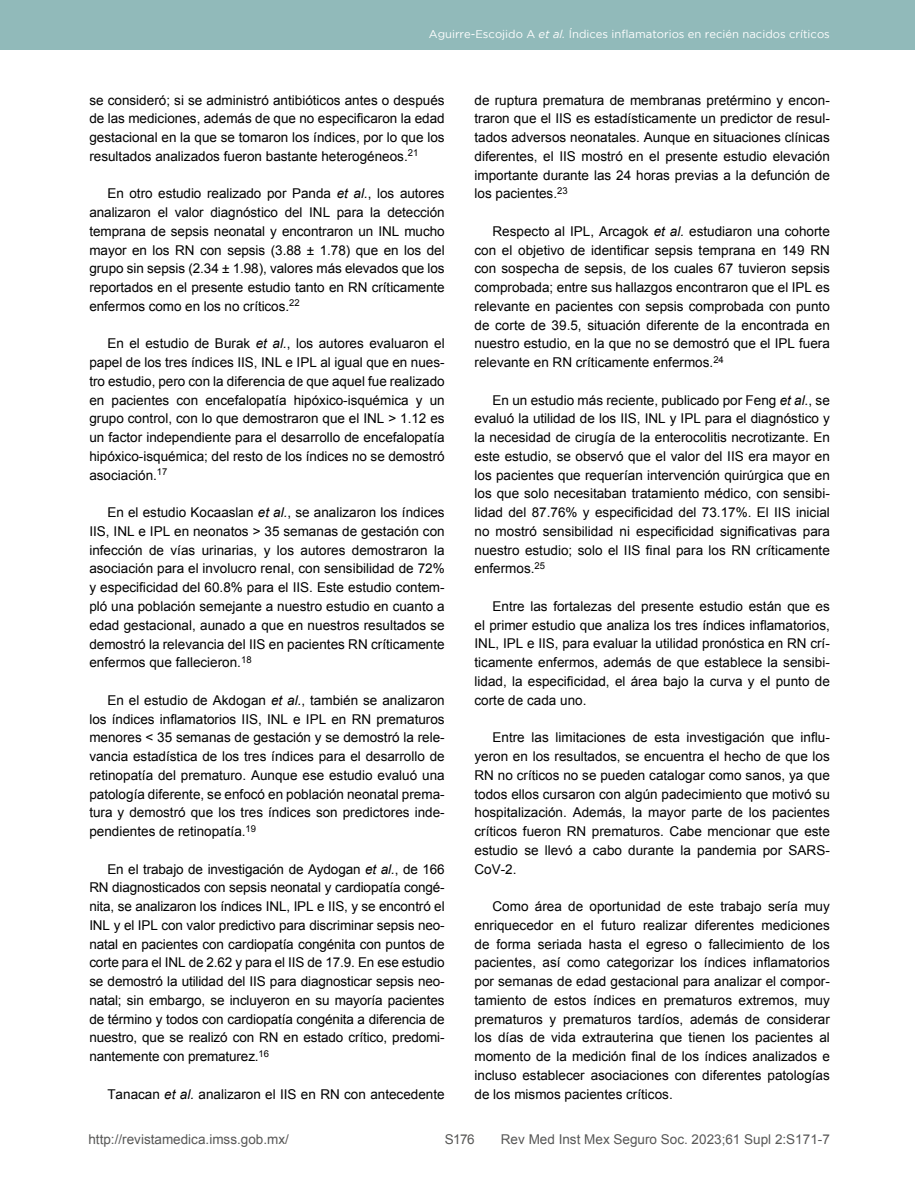
<style>
.page{position:relative;width:915px;height:1191px;background:#fff}
.page>*{position:absolute;margin:0;border:0;box-sizing:border-box;transform-origin:0 0}
.t1{font:13.5px/18.8px "Arial";color:#000;text-align:justify}
.t2{font:13.5px "Arial";color:#575756}
.t3{font:11.25px "Gotham";color:#fff}
.s1{font-style:italic}
</style>
<div class="page">
<div style="left:0;top:0;width:914px;height:50px;background:#91baba"></div>
<p class="t3" style="left:428px;top:28px;width:402px">Aguirre-Escojido A <span class="s1">et al.</span> Índices inflamatorios en recién nacidos críticos</p>
<p class="t1" style="left:89px;top:91px;width:357px">se consideró; si se administró antibióticos antes o después de las mediciones, además de que no especificaron la edad gestacional en la que se tomaron los índices, por lo que los resultados analizados fueron bastante heterogéneos.<sup>21</sup></p>
<p class="t1" style="left:89px;top:184px;width:356px;text-indent:18px">En otro estudio realizado por Panda <span class="s1">et al.</span>, los autores analizaron el valor diagnóstico del INL para la detección temprana de sepsis neonatal y encontraron un INL mucho mayor en los RN con sepsis (3.88 ± 1.78) que en los del grupo sin sepsis (2.34 ± 1.98), valores más elevados que los reportados en el presente estudio tanto en RN críticamente enfermos como en los no críticos.<sup>22</sup></p>
<p class="t1" style="left:89px;top:334px;width:357px;text-indent:18px">En el estudio de Burak <span class="s1">et al.</span>, los autores evaluaron el papel de los tres índices IIS, INL e IPL al igual que en nues&shy;tro estudio, pero con la diferencia de que aquel fue realizado en pacientes con encefalopatía hipóxico-isquémica y un grupo control, con lo que demostraron que el INL &gt; 1.12 es un factor independiente para el desarrollo de encefalopatía hipóxico-isquémica; del resto de los índices no se demostró asociación.<sup>17</sup></p>
<p class="t1" style="left:89px;top:503px;width:357px;text-indent:18px">En el estudio Kocaaslan <span class="s1">et al.</span>, se analizaron los índices IIS, INL e IPL en neonatos &gt; 35 semanas de gestación con infección de vías urinarias, y los autores demostraron la asociación para el involucro renal, con sensibilidad de 72% y especificidad del 60.8% para el IIS. Este estudio contem&shy;pló una población semejante a nuestro estudio en cuanto a edad gestacional, aunado a que en nuestros resultados se demostró la relevancia del IIS en pacientes RN críticamente enfermos que fallecieron.<sup>18</sup></p>
<p class="t1" style="left:89px;top:691px;width:357px;text-indent:18px">En el estudio de Akdogan <span class="s1">et al.</span>, también se analizaron los índices inflamatorios IIS, INL e IPL en RN prematuros menores &lt; 35 semanas de gestación y se demostró la rele&shy;vancia estadística de los tres índices para el desarrollo de retinopatía del prematuro. Aunque ese estudio evaluó una patología diferente, se enfocó en población neonatal prema&shy;tura y demostró que los tres índices son predictores inde&shy;pendientes de retinopatía.<sup>19</sup></p>
<p class="t1" style="left:89px;top:859px;width:357px;text-indent:18px">En el trabajo de investigación de Aydogan <span class="s1">et al.</span>, de 166<br>RN diagnosticados con sepsis neonatal y cardiopatía congé&shy;nita, se analizaron los índices INL, IPL e IIS, y se encontró el INL y el IPL con valor predictivo para discriminar sepsis neo&shy;natal en pacientes con cardiopatía congénita con puntos de corte para el INL de 2.62 y para el IIS de 17.9. En ese estudio se demostró la utilidad del IIS para diagnosticar sepsis neo&shy;natal; sin embargo, se incluyeron en su mayoría pacientes de término y todos con cardiopatía congénita a diferencia de nuestro, que se realizó con RN en estado crítico, predomi&shy;nantemente con prematurez.<sup>16</sup></p>
<p class="t1" style="left:107px;top:1084px;width:339px">Tanacan <span class="s1">et al.</span> analizaron el IIS en RN con antecedente</p>
<p class="t1" style="left:474px;top:91px;width:357px">de ruptura prematura de membranas pretérmino y encon&shy;traron que el IIS es estadísticamente un predictor de resul&shy;tados adversos neonatales. Aunque en situaciones clínicas diferentes, el IIS mostró en el presente estudio elevación importante durante las 24 horas previas a la defunción de los pacientes.<sup>23</sup></p>
<p class="t1" style="left:474px;top:222px;width:357px;text-indent:18px">Respecto al IPL, Arcagok <span class="s1">et al.</span> estudiaron una cohorte con el objetivo de identificar sepsis temprana en 149 RN con sospecha de sepsis, de los cuales 67 tuvieron sepsis comprobada; entre sus hallazgos encontraron que el IPL es relevante en pacientes con sepsis comprobada con punto de corte de 39.5, situación diferente de la encontrada en nuestro estudio, en la que no se demostró que el IPL fuera relevante en RN críticamente enfermos.<sup>24</sup></p>
<p class="t1" style="left:474px;top:391px;width:357px;text-indent:18px">En un estudio más reciente, publicado por Feng <span class="s1">et al.</span>, se evaluó la utilidad de los IIS, INL y IPL para el diagnóstico y la necesidad de cirugía de la enterocolitis necrotizante. En este estudio, se observó que el valor del IIS era mayor en los pacientes que requerían intervención quirúrgica que en los que solo necesitaban tratamiento médico, con sensibi&shy;lidad del 87.76% y especificidad del 73.17%. El IIS inicial no mostró sensibilidad ni especificidad significativas para nuestro estudio; solo el IIS final para los RN críticamente enfermos.<sup>25</sup></p>
<p class="t1" style="left:474px;top:597px;width:357px;text-indent:18px">Entre las fortalezas del presente estudio están que es el primer estudio que analiza los tres índices inflamatorios, INL, IPL e IIS, para evaluar la utilidad pronóstica en RN crí&shy;ticamente enfermos, además de que establece la sensibi&shy;lidad, la especificidad, el área bajo la curva y el punto de corte de cada uno.</p>
<p class="t1" style="left:474px;top:728px;width:357px;text-indent:18px">Entre las limitaciones de esta investigación que influ&shy;yeron en los resultados, se encuentra el hecho de que los RN no críticos no se pueden catalogar como sanos, ya que todos ellos cursaron con algún padecimiento que motivó su hospitalización. Además, la mayor parte de los pacientes críticos fueron RN prematuros. Cabe mencionar que este estudio se llevó a cabo durante la pandemia por SARS-CoV-2.</p>
<p class="t1" style="left:474px;top:897px;width:357px;text-indent:18px">Como área de oportunidad de este trabajo sería muy enriquecedor en el futuro realizar diferentes mediciones de forma seriada hasta el egreso o fallecimiento de los pacientes, así como categorizar los índices inflamatorios por semanas de edad gestacional para analizar el compor&shy;tamiento de estos índices en prematuros extremos, muy prematuros y prematuros tardíos, además de considerar los días de vida extrauterina que tienen los pacientes al momento de la medición final de los índices analizados e incluso establecer asociaciones con diferentes patologías de los mismos pacientes críticos.</p>
<p class="t2" style="left:88px;top:1130px;width:202px">http://revistamedica.imss.gob.mx/</p>
<p class="t2" style="left:500px;top:1130px;width:330px">Rev Med Inst Mex Seguro Soc. 2023;61 Supl 2:S171-7</p>
<p class="t2" style="left:444px;top:1130px;width:31px">S176</p>
</div>
